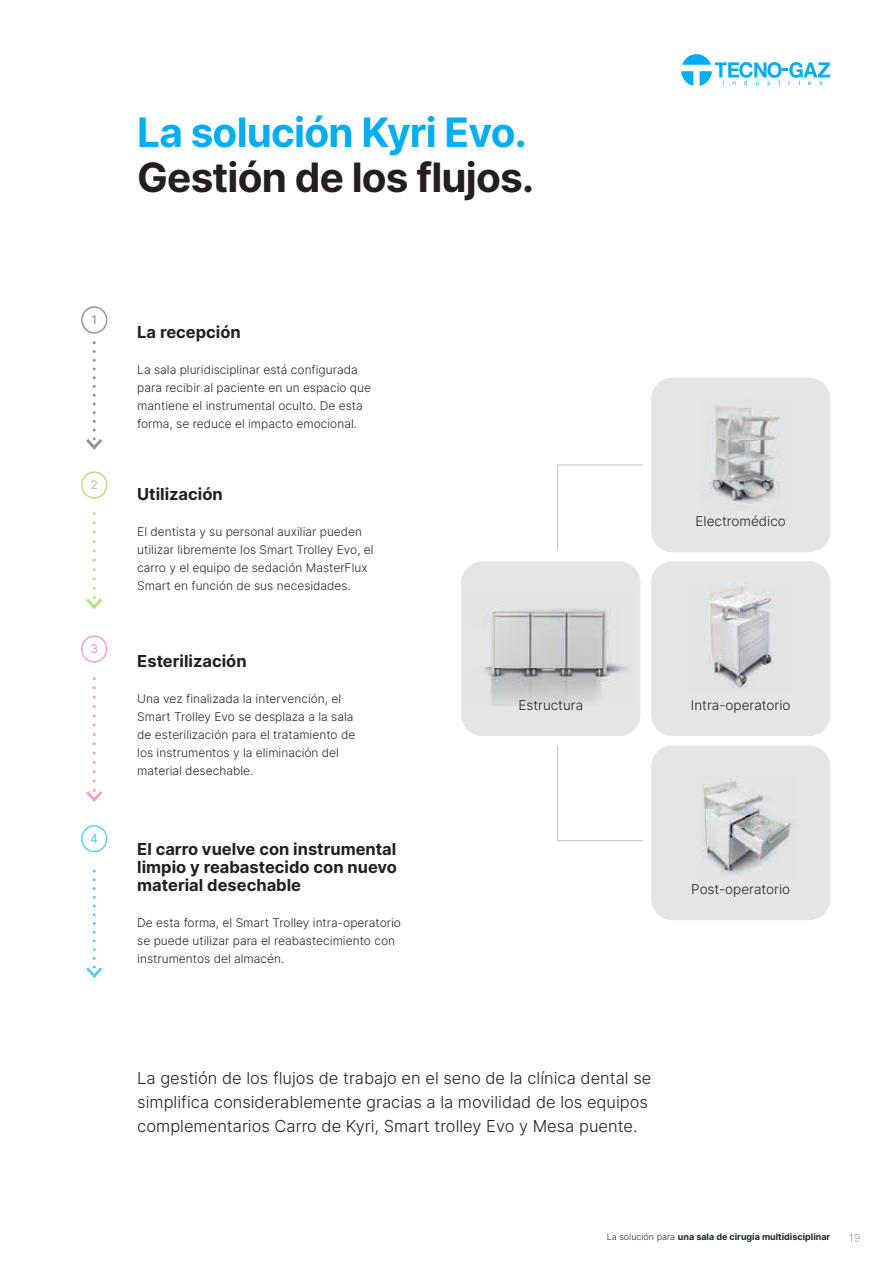
<style>
.page{position:relative;width:893px;height:1263px;background:#fff}
.page>*{position:absolute;margin:0;border:0;box-sizing:border-box;transform-origin:0 0}
.t1{font:40.5px "Inter";letter-spacing:-.02em;color:#231f20}
.t2{font:40.5px "Inter";letter-spacing:-.02em;color:#00aeef}
.t3{font:300 16.5px/24px "Inter";color:#231f20}
.t4{font:16.5px/18px "Inter";color:#231f20;text-align:justify}
.t5{font:300 13.5px "Inter";color:#231f20}
.t6{font:300 12px/18px "Inter";color:#22272e}
.t7{font:12px "Inter";color:#949695}
.t8{font:12px "Inter";color:#9fd2a0}
.t9{font:12px "Inter";color:#f49fc5}
.t10{font:12px "Inter";color:#5fcdf5}
.t11{font:9px "Inter";color:#22272e}
.s1{font-weight:300}
</style>
<div class="page">
<svg style="left:81px;top:306px;width:26px;height:28px"></svg>
<svg style="left:81px;top:471px;width:26px;height:28px"></svg>
<svg style="left:81px;top:635px;width:26px;height:28px"></svg>
<svg style="left:81px;top:825px;width:26px;height:27px"></svg>
<svg style="left:86px;top:341px;width:16px;height:109px"></svg>
<svg style="left:86px;top:512px;width:16px;height:97px"></svg>
<svg style="left:86px;top:677px;width:16px;height:125px"></svg>
<svg style="left:86px;top:870px;width:16px;height:108px"></svg>
<div style="left:651px;top:561px;width:179px;height:175px;background:#e4e5e7"></div>
<img style="left:688px;top:582px;width:104px;height:110px">
<div style="left:651px;top:378px;width:179px;height:174px;background:#e4e5e7"></div>
<div style="left:651px;top:745px;width:179px;height:175px;background:#e4e5e7"></div>
<img style="left:695px;top:776px;width:101px;height:105px">
<svg style="left:557px;top:465px;width:86px;height:85px"></svg>
<svg style="left:557px;top:746px;width:86px;height:95px"></svg>
<img style="left:701px;top:400px;width:88px;height:121px">
<div style="left:461px;top:561px;width:179px;height:175px;background:#e4e5e7"></div>
<img style="left:466px;top:592px;width:169px;height:114px">
<svg style="left:682px;top:54px;width:148px;height:31px"></svg>
<svg style="left:849px;top:1234px;width:11px;height:8px"></svg>
<h1 class="t2" style="left:137px;top:103px;width:391px">La solución Kyri Evo.</h1>
<h1 class="t1" style="left:137px;top:148px;width:398px">Gestión de los flujos.</h1>
<p class="t7" style="left:91px;top:311px;width:7px">1</p>
<p class="t8" style="left:91px;top:476px;width:9px">2</p>
<p class="t9" style="left:90px;top:640px;width:9px">3</p>
<p class="t10" style="left:90px;top:830px;width:9px">4</p>
<h2 class="t4" style="left:137px;top:323px;width:105px">La recepción</h2>
<p class="t6" style="left:137px;top:361px;width:235px">La sala pluridisciplinar está configurada para recibir al paciente en un espacio que mantiene el instrumental oculto. De esta forma, se reduce el impacto emocional.</p>
<h2 class="t4" style="left:137px;top:485px;width:87px">Utilización</h2>
<p class="t6" style="left:137px;top:522px;width:238px">El dentista y su personal auxiliar pueden utilizar libremente los Smart Trolley Evo, el carro y el equipo de sedación MasterFlux Smart en función de sus necesidades.</p>
<h2 class="t4" style="left:137px;top:652px;width:111px">Esterilización</h2>
<p class="t6" style="left:137px;top:689px;width:220px">Una vez finalizada la intervención, el Smart Trolley Evo se desplaza a la sala de esterilización para el tratamiento de los instrumentos y la eliminación del material desechable.</p>
<h2 class="t4" style="left:137px;top:839px;width:261px">El carro vuelve con instrumental limpio y reabastecido con nuevo material desechable</h2>
<p class="t6" style="left:137px;top:913px;width:265px">De esta forma, el Smart Trolley intra-operatorio se puede utilizar para el reabastecimiento con instrumentos del almacén.</p>
<p class="t5" style="left:696px;top:511px;width:92px">Electromédico</p>
<p class="t5" style="left:518px;top:695px;width:66px">Estructura</p>
<p class="t5" style="left:691px;top:695px;width:101px">Intra-operatorio</p>
<p class="t5" style="left:691px;top:879px;width:100px">Post-operatorio</p>
<h2 class="t3" style="left:137px;top:1065px;width:516px">La gestión de los flujos de trabajo en el seno de la clínica dental se simplifica considerablemente gracias a la movilidad de los equipos complementarios Carro de Kyri, Smart trolley Evo y Mesa puente.</h2>
<p class="t11" style="left:607px;top:1230px;width:225px"><span class="s1">La solución para</span> una sala de cirugía multidisciplinar</p>
</div>
